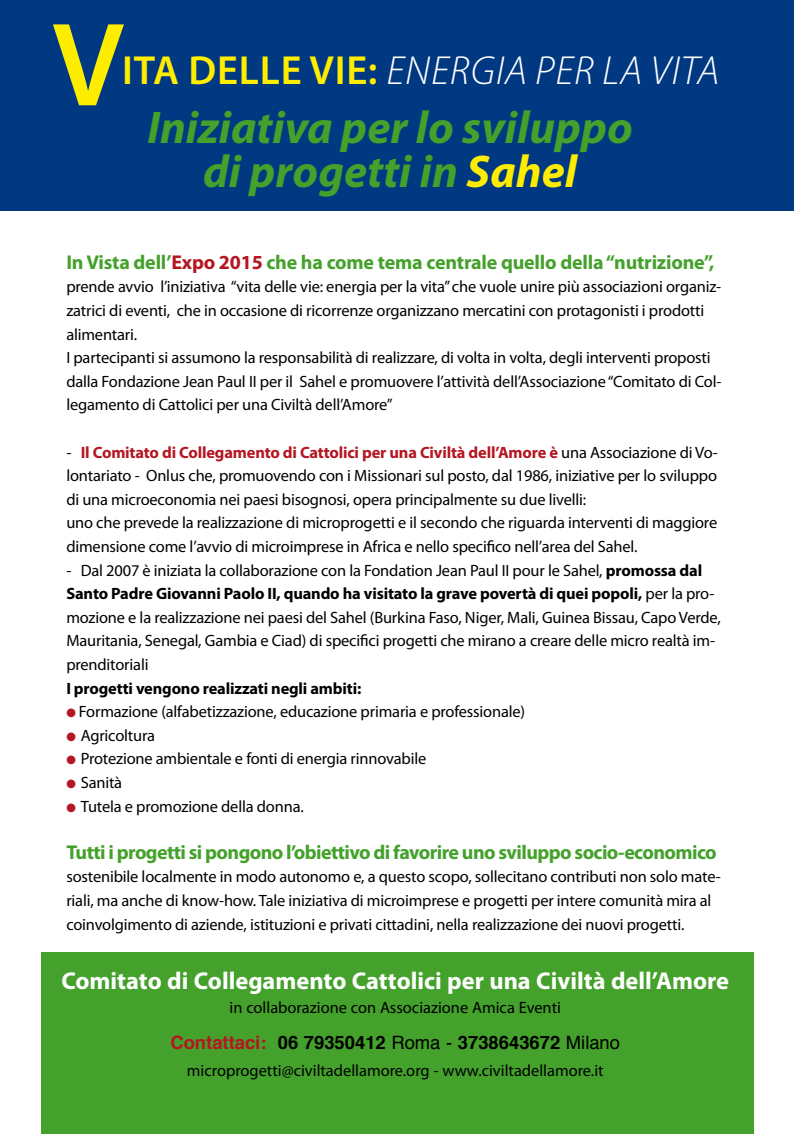
<style>
.page{position:relative;width:794px;height:1134px;background:#fff}
.page>*{position:absolute;margin:0;border:0;box-sizing:border-box;transform-origin:0 0}
.t1{font:600 120px "Myriad Pro";color:#ffed00}
.t2{font:italic 700 46px/44px "Myriad Pro";color:#44a12b;text-align:center}
.t3{font:italic 300 40.8px "Myriad Pro";letter-spacing:.02em;color:#fff}
.t4{font:700 24.4px "Myriad Pro";color:#fff}
.t5{font:700 20px "Myriad Pro";letter-spacing:-.03em;color:#44a12b}
.t6{font:700 20px "Myriad Pro";letter-spacing:-.01em;color:#44a12b}
.t7{font:700 18.4px "Helvetica";color:#000}
.t8{font:16.4px/23.6px "Myriad Pro";letter-spacing:-.01em;color:#000}
.t9{font:700 16.4px "Myriad Pro";letter-spacing:-.01em;color:#000}
.s1{font-weight:600;font-style:normal;color:#ffed00}
.s2{color:#ffed00}
.s3{color:#b51621}
.s4{font-weight:700;color:#b51621}
.s5{font-weight:700}
.s6{font-weight:400}
</style>
<div class="page">
<div style="left:42px;top:953px;width:712px;height:181px;background:#44a12b"></div>
<div style="left:0;top:0;width:794px;height:211px;background:#003882"></div>
<h1 class="t1" style="left:52px;top:-1px;width:74px">V</h1>
<h3 class="t3" style="left:122px;top:49px;width:598px"><span class="s1">ITA DELLE VIE:</span> ENERGIA PER LA VITA</h3>
<h2 class="t2" style="left:147px;top:107px;width:487px">Iniziativa per lo sviluppo di progetti in <span class="s2">Sahel</span></h2>
<p class="t6" style="left:66px;top:251px;width:649px">In Vista dell’<span class="s3">Expo 2015</span> che ha come tema centrale quello della “nutrizione”,</p>
<p class="t8" style="left:66px;top:275px;width:656px">prende avvio l’iniziativa “vita delle vie: energia per la vita” che vuole unire più associazioni organiz&shy;zatrici di eventi, che in occasione di ricorrenze organizzano mercatini con protagonisti i prodotti alimentari.<br>I partecipanti si assumono la responsabilità di realizzare, di volta in volta, degli interventi proposti dalla Fondazione Jean Paul II per il Sahel e promuovere l’attività dell’Associazione “Comitato di Col&shy;legamento di Cattolici per una Civiltà dell’Amore”</p>
<p class="t8" style="left:66px;top:441px;width:653px">- <span class="s4">Il Comitato di Collegamento di Cattolici per una Civiltà dell’Amore è</span> una Associazione di Vo&shy;lontariato - Onlus che, promuovendo con i Missionari sul posto, dal 1986, iniziative per lo sviluppo di una microeconomia nei paesi bisognosi, opera principalmente su due livelli:<br>uno che prevede la realizzazione di microprogetti e il secondo che riguarda interventi di maggiore dimensione come l’avvio di microimprese in Africa e nello specifico nell’area del Sahel.</p>
<p class="t8" style="left:66px;top:559px;width:656px">- Dal 2007 è iniziata la collaborazione con la Fondation Jean Paul II pour le Sahel, <span class="s5">promossa dal Santo Padre Giovanni Paolo II, quando ha visitato la grave povertà di quei popoli,</span> per la pro&shy;mozione e la realizzazione nei paesi del Sahel (Burkina Faso, Niger, Mali, Guinea Bissau, Capo Verde, Mauritania, Senegal, Gambia e Ciad) di specifici progetti che mirano a creare delle micro realtà im&shy;prenditoriali</p>
<p class="t9" style="left:66px;top:679px;width:296px">I progetti vengono realizzati negli ambiti:</p>
<p class="t8" style="left:66px;top:700px;width:460px"><span class="s3">●</span> Formazione (alfabetizzazione, educazione primaria e professionale)</p>
<p class="t8" style="left:66px;top:724px;width:90px"><span class="s3">●</span> Agricoltura</p>
<p class="t8" style="left:66px;top:747px;width:361px"><span class="s3">●</span> Protezione ambientale e fonti di energia rinnovabile</p>
<p class="t8" style="left:66px;top:771px;width:57px"><span class="s3">●</span> Sanità</p>
<p class="t8" style="left:66px;top:795px;width:239px"><span class="s3">●</span> Tutela e promozione della donna.</p>
<p class="t5" style="left:66px;top:841px;width:652px">Tutti i progetti si pongono l’obiettivo di favorire uno sviluppo socio-economico</p>
<p class="t8" style="left:66px;top:865px;width:656px">sostenibile localmente in modo autonomo e, a questo scopo, sollecitano contributi non solo mate&shy;riali, ma anche di know-how. Tale iniziativa di microimprese e progetti per intere comunità mira al coinvolgimento di aziende, istituzioni e privati cittadini, nella realizzazione dei nuovi progetti.</p>
<h3 class="t4" style="left:61px;top:967px;width:669px">Comitato di Collegamento Cattolici per una Civiltà dell’Amore</h3>
<p class="t8" style="left:230px;top:996px;width:333px">in collaborazione con Associazione Amica Eventi</p>
<p class="t7" style="left:170px;top:1028px;width:451px"><span class="s3">Contattaci:</span> 06 79350412 <span class="s6">Roma -</span> 3738643672 <span class="s6">Milano</span></p>
<p class="t8" style="left:187px;top:1059px;width:418px">microprogetti@civiltadellamore.org - www.civiltadellamore.it</p>
</div>
